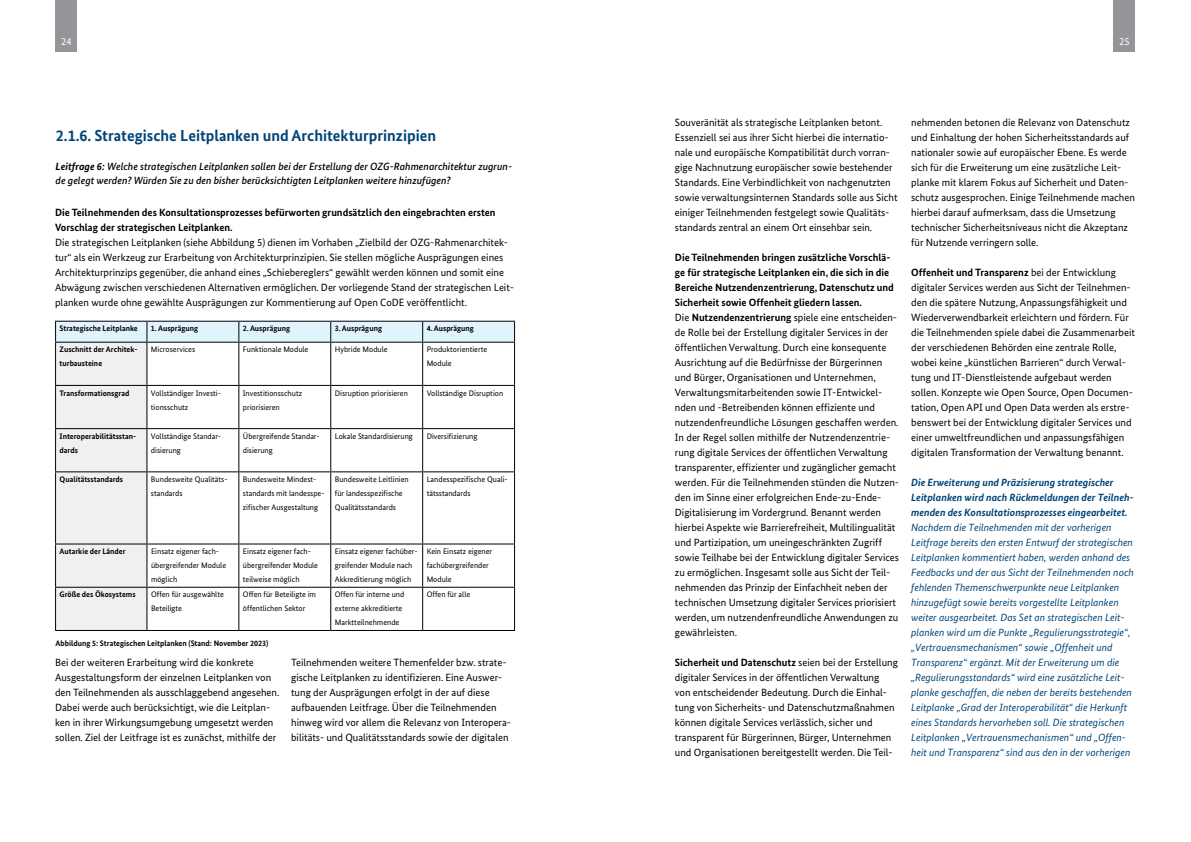
<style>
.page{position:relative;width:1191px;height:842px;background:#fff}
.page>*{position:absolute;margin:0;border:0;box-sizing:border-box;transform-origin:0 0}
.t1{font:700 16px "Bundes Sans";color:#004579}
.t2{font:10.5px/15px "Bundes Sans";color:#000}
.t3{font:italic 10.5px/15px "Bundes Sans";color:#004579}
.t4{font:italic 500 10.5px/14px "Bundes Sans";color:#000}
.t5{font:italic 700 10.5px/15px "Bundes Sans";color:#004579}
.t6{font:700 10.5px/15px "Bundes Sans";color:#000}
.t7{font:10.5px "Bundes Sans";color:#fff}
.t8{font:8px/14px "Bundes Sans";color:#000}
.t9{font:700 8px/14px "Bundes Sans";color:#000}
.s1{font-weight:700}
</style>
<div class="page">
<div style="left:56px;top:0;width:21px;height:51px;background:#939598"></div>
<div style="left:1113px;top:0;width:22px;height:51px;background:#939598"></div>
<hr style="left:55px;top:630px;width:92px;height:1px;background:#000">
<hr style="left:147px;top:630px;width:92px;height:1px;background:#000">
<hr style="left:239px;top:630px;width:92px;height:1px;background:#000">
<hr style="left:331px;top:630px;width:92px;height:1px;background:#000">
<hr style="left:423px;top:630px;width:92px;height:1px;background:#000">
<svg style="left:55px;top:321px;width:460px;height:309px"></svg>
<hr style="left:55px;top:342px;width:92px;height:1px;background:#000">
<hr style="left:147px;top:342px;width:92px;height:1px;background:#000">
<hr style="left:239px;top:342px;width:92px;height:1px;background:#000">
<hr style="left:331px;top:342px;width:92px;height:1px;background:#000">
<hr style="left:423px;top:342px;width:92px;height:1px;background:#000">
<p class="t7" style="left:61px;top:35px;width:12px">24</p>
<p class="t7" style="left:1119px;top:35px;width:12px">25</p>
<h1 class="t1" style="left:56px;top:125px;width:382px">2.1.6. Strategische Leitplanken und Architekturprinzipien</h1>
<p class="t4" style="left:56px;top:160px;width:458px"><span class="s1">Leitfrage 6:</span> Welche strategischen Leitplanken sollen bei der Erstellung der OZG-Rahmenarchitektur zugrun&shy;de gelegt werden? Würden Sie zu den bisher berücksichtigten Leitplanken weitere hinzufügen?</p>
<p class="t6" style="left:55px;top:204px;width:442px">Die Teilnehmenden des Konsultationsprozesses befürworten grundsätzlich den eingebrachten ersten<br>Vorschlag der strategischen Leitplanken.</p>
<p class="t2" style="left:55px;top:234px;width:460px">Die strategischen Leitplanken (siehe Abbildung 5) dienen im Vorhaben „Zielbild der OZG-Rahmenarchitek&shy;tur“ als ein Werkzeug zur Erarbeitung von Architekturprinzipien. Sie stellen mögliche Ausprägungen eines Architekturprinzips gegenüber, die anhand eines „Schiebereglers“ gewählt werden können und somit eine Abwägung zwischen verschiedenen Alternativen ermöglichen. Der vorliegende Stand der strategischen Leit&shy;planken wurde ohne gewählte Ausprägungen zur Kommentierung auf Open CoDE veröffentlicht.</p>
<p class="t9" style="left:60px;top:322px;width:80px">Strategische Leitplanke</p>
<p class="t9" style="left:151px;top:322px;width:49px">1. Ausprägung</p>
<p class="t9" style="left:243px;top:322px;width:49px">2. Ausprägung</p>
<p class="t9" style="left:335px;top:322px;width:49px">3. Ausprägung</p>
<p class="t9" style="left:427px;top:322px;width:49px">4. Ausprägung</p>
<p class="t9" style="left:60px;top:343px;width:79px">Zuschnitt der Architek&shy;turbausteine</p>
<p class="t8" style="left:151px;top:343px;width:46px">Microservices</p>
<p class="t8" style="left:243px;top:343px;width:67px">Funktionale Module</p>
<p class="t8" style="left:335px;top:343px;width:54px">Hybride Module</p>
<p class="t8" style="left:427px;top:343px;width:62px">Produktorientierte<br>Module</p>
<p class="t9" style="left:60px;top:386px;width:71px">Transformationsgrad</p>
<p class="t8" style="left:151px;top:386px;width:71px">Vollständiger Investi&shy;tionsschutz</p>
<p class="t8" style="left:243px;top:386px;width:61px">Investitionsschutz priorisieren</p>
<p class="t8" style="left:335px;top:386px;width:75px">Disruption priorisieren</p>
<p class="t8" style="left:427px;top:386px;width:78px">Vollständige Disruption</p>
<p class="t9" style="left:60px;top:429px;width:78px">Interoperabilitätsstan&shy;dards</p>
<p class="t8" style="left:151px;top:429px;width:72px">Vollständige Standar&shy;disierung</p>
<p class="t8" style="left:243px;top:429px;width:78px">Übergreifende Standar&shy;disierung</p>
<p class="t8" style="left:335px;top:429px;width:80px">Lokale Standardisierung</p>
<p class="t8" style="left:427px;top:429px;width:52px">Diversifizierung</p>
<p class="t9" style="left:60px;top:472px;width:65px">Qualitätsstandards</p>
<p class="t8" style="left:151px;top:472px;width:78px">Bundesweite Qualitäts&shy;standards</p>
<p class="t8" style="left:243px;top:472px;width:83px">Bundesweite Mindest&shy;standards mit landesspe&shy;zifischer Ausgestaltung</p>
<p class="t8" style="left:335px;top:472px;width:75px">Bundesweite Leitlinien für landesspezifische<br>Qualitätsstandards</p>
<p class="t8" style="left:427px;top:472px;width:83px">Landesspezifische Quali&shy;tätsstandards</p>
<p class="t9" style="left:60px;top:544px;width:68px">Autarkie der Länder</p>
<p class="t8" style="left:151px;top:544px;width:77px">Einsatz eigener fach&shy;übergreifender Module möglich</p>
<p class="t8" style="left:243px;top:544px;width:77px">Einsatz eigener fach&shy;übergreifender Module teilweise möglich</p>
<p class="t8" style="left:335px;top:544px;width:84px">Einsatz eigener fachüber&shy;greifender Module nach<br>Akkreditierung möglich</p>
<p class="t8" style="left:427px;top:544px;width:67px">Kein Einsatz eigener fachübergreifender<br>Module</p>
<p class="t9" style="left:60px;top:588px;width:78px">Größe des Ökosystems</p>
<p class="t8" style="left:151px;top:588px;width:74px">Offen für ausgewählte<br>Beteiligte</p>
<p class="t8" style="left:243px;top:588px;width:75px">Offen für Beteiligte im öffentlichen Sektor</p>
<p class="t8" style="left:335px;top:588px;width:71px">Offen für interne und externe akkreditierte<br>Marktteilnehmende</p>
<p class="t8" style="left:427px;top:588px;width:45px">Offen für alle</p>
<p class="t2" style="left:55px;top:654px;width:226px">Bei der weiteren Erarbeitung wird die konkrete Ausgestaltungsform der einzelnen Leitplanken von den Teilnehmenden als ausschlaggebend angesehen.<br>Dabei werde auch berücksichtigt, wie die Leitplan&shy;ken in ihrer Wirkungsumgebung umgesetzt werden sollen. Ziel der Leitfrage ist es zunächst, mithilfe der</p>
<p class="t2" style="left:291px;top:654px;width:221px">Teilnehmenden weitere Themenfelder bzw. strate&shy;gische Leitplanken zu identifizieren. Eine Auswer&shy;tung der Ausprägungen erfolgt in der auf diese aufbauenden Leitfrage. Über die Teilnehmenden hinweg wird vor allem die Relevanz von Interopera&shy;bilitäts- und Qualitätsstandards sowie der digitalen</p>
<p class="t9" style="left:56px;top:636px;width:214px">Abbildung 5: Strategischen Leitplanken (Stand: November 2023)</p>
<p class="t2" style="left:675px;top:114px;width:224px">Souveränität als strategische Leitplanken betont.<br>Essenziell sei aus ihrer Sicht hierbei die internatio&shy;nale und europäische Kompatibilität durch vorran&shy;gige Nachnutzung europäischer sowie bestehender Standards. Eine Verbindlichkeit von nachgenutzten sowie verwaltungsinternen Standards solle aus Sicht einiger Teilnehmenden festgelegt sowie Qualitäts&shy;standards zentral an einem Ort einsehbar sein.</p>
<p class="t2" style="left:675px;top:249px;width:226px"><span class="s1">Die Teilnehmenden bringen zusätzliche Vorschlä&shy;ge für strategische Leitplanken ein, die sich in die Bereiche Nutzendenzentrierung, Datenschutz und Sicherheit sowie Offenheit gliedern lassen.<br></span>Die <span class="s1">Nutzendenzentrierung</span> spiele eine entscheiden&shy;de Rolle bei der Erstellung digitaler Services in der öffentlichen Verwaltung. Durch eine konsequente Ausrichtung auf die Bedürfnisse der Bürgerinnen und Bürger, Organisationen und Unternehmen, Verwaltungsmitarbeitenden sowie IT-Entwickel&shy;nden und -Betreibenden können effiziente und nutzendenfreundliche Lösungen geschaffen werden.<br>In der Regel sollen mithilfe der Nutzendenzentrie&shy;rung digitale Services der öffentlichen Verwaltung transparenter, effizienter und zugänglicher gemacht werden. Für die Teilnehmenden stünden die Nutzen&shy;den im Sinne einer erfolgreichen Ende-zu-Ende-Digitalisierung im Vordergrund. Benannt werden hierbei Aspekte wie Barrierefreiheit, Multilingualität und Partizipation, um uneingeschränkten Zugriff sowie Teilhabe bei der Entwicklung digitaler Services zu ermöglichen. Insgesamt solle aus Sicht der Teil&shy;nehmenden das Prinzip der Einfachheit neben der technischen Umsetzung digitaler Services priorisiert werden, um nutzendenfreundliche Anwendungen zu gewährleisten.</p>
<p class="t2" style="left:675px;top:655px;width:224px"><span class="s1">Sicherheit und Datenschutz</span> seien bei der Erstellung digitaler Services in der öffentlichen Verwaltung<br>von entscheidender Bedeutung. Durch die Einhal&shy;tung von Sicherheits- und Datenschutzmaßnahmen können digitale Services verlässlich, sicher und transparent für Bürgerinnen, Bürger, Unternehmen und Organisationen bereitgestellt werden. Die Teil-</p>
<p class="t2" style="left:911px;top:114px;width:225px">nehmenden betonen die Relevanz von Datenschutz und Einhaltung der hohen Sicherheitsstandards auf nationaler sowie auf europäischer Ebene. Es werde sich für die Erweiterung um eine zusätzliche Leit&shy;planke mit klarem Fokus auf Sicherheit und Daten&shy;schutz ausgesprochen. Einige Teilnehmende machen hierbei darauf aufmerksam, dass die Umsetzung technischer Sicherheitsniveaus nicht die Akzeptanz für Nutzende verringern solle.</p>
<p class="t2" style="left:911px;top:264px;width:225px"><span class="s1">Offenheit und Transparenz</span> bei der Entwicklung digitaler Services werden aus Sicht der Teilnehmen&shy;den die spätere Nutzung, Anpassungsfähigkeit und Wiederverwendbarkeit erleichtern und fördern. Für die Teilnehmenden spiele dabei die Zusammenarbeit der verschiedenen Behörden eine zentrale Rolle, wobei keine „künstlichen Barrieren“ durch Verwal&shy;tung und IT-Dienstleistende aufgebaut werden sollen. Konzepte wie Open Source, Open Documen&shy;tation, Open API und Open Data werden als erstre&shy;benswert bei der Entwicklung digitaler Services und einer umweltfreundlichen und anpassungsfähigen digitalen Transformation der Verwaltung benannt.</p>
<p class="t5" style="left:911px;top:475px;width:224px">Die Erweiterung und Präzisierung strategischer<br>Leitplanken wird nach Rückmeldungen der Teilneh&shy;menden des Konsultationsprozesses eingearbeitet.</p>
<p class="t3" style="left:911px;top:520px;width:224px">Nachdem die Teilnehmenden mit der vorherigen Leitfrage bereits den ersten Entwurf der strategischen Leitplanken kommentiert haben, werden anhand des Feedbacks und der aus Sicht der Teilnehmenden noch fehlenden Themenschwerpunkte neue Leitplanken hinzugefügt sowie bereits vorgestellte Leitplanken weiter ausgearbeitet. Das Set an strategischen Leit&shy;planken wird um die Punkte „Regulierungsstrategie“, „Vertrauensmechanismen“ sowie „Offenheit und Transparenz“ ergänzt. Mit der Erweiterung um die „Regulierungsstandards“ wird eine zusätzliche Leit&shy;planke geschaffen, die neben der bereits bestehenden Leitplanke „Grad der Interoperabilität“ die Herkunft eines Standards hervorheben soll. Die strategischen Leitplanken „Vertrauensmechanismen“ und „Offen&shy;heit und Transparenz“ sind aus den in der vorherigen</p>
</div>
